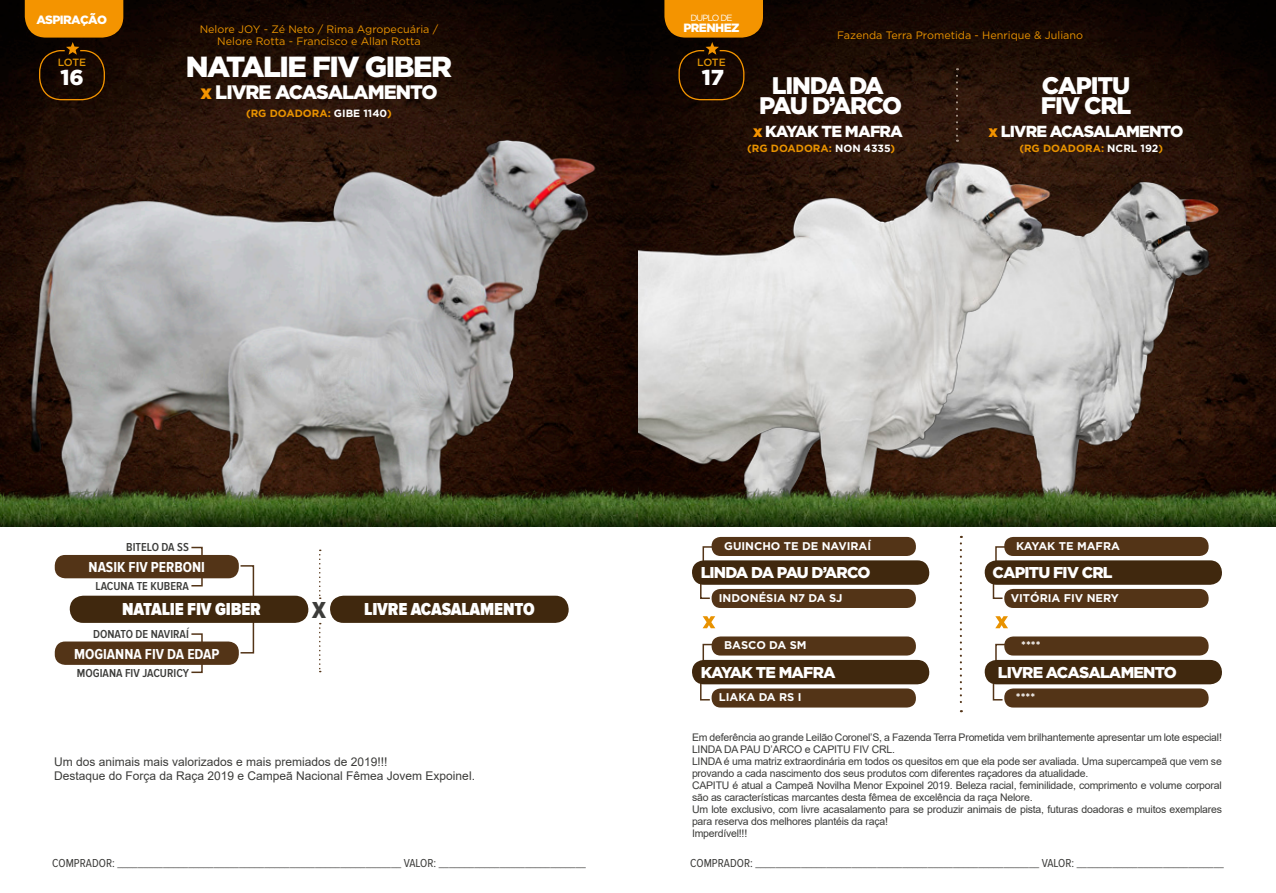
<style>
.page{position:relative;width:1276px;height:893px;background:#fff}
.page>*{position:absolute;margin:0;border:0;box-sizing:border-box;transform-origin:0 0}
.t1{font:900 29.1px "Gotham";letter-spacing:-.05em;color:#fff}
.t2{font:900 24px "Gotham";letter-spacing:-.05em;color:#fff}
.t3{font:24px "Proxima Nova Cond Extrabld";color:#3c3c3a}
.t4{font:900 21.6px "Gotham";color:#fff}
.t5{font:900 19.5px "Gotham";letter-spacing:-.05em;color:#fff}
.t6{font:900 18px "Proxima Nova Cond";letter-spacing:-.01em;color:#fff}
.t7{font:900 16.05px "Gotham";letter-spacing:-.05em;color:#fff}
.t8{font:900 15.75px "Gotham";letter-spacing:-.05em;color:#fff}
.t9{font:700 15px "Proxima Nova Cond";color:#fff}
.t10{font:12px "Proxima Nova Cond";color:#3c3c3a}
.t11{font:12px "Arial";color:#3c3c3a}
.t12{font:600 12px "Proxima Nova Cond";color:#3c3c3a}
.t13{font:900 12px "Gotham";letter-spacing:-.05em;color:#fff}
.t14{font:700 11.25px "Gotham";color:#fff}
.t15{font:10.8px/12.8px "Gotham";color:#e89200;text-align:center}
.t16{font:10.5px/12px "Arial";letter-spacing:-.02em;color:#3c3c3a}
.t17{font:700 10.5px "Gotham";color:#e89200}
.t18{font:500 10.5px "Gotham";letter-spacing:-.04em;color:#de9305}
.t19{font:9px "Gotham";letter-spacing:-.1em;color:#fff}
.s1{color:#f49400}
.s2{color:#fff}
</style>
<div class="page">
<img style="left:0;top:0;width:1276px;height:479px">
<svg style="left:25px;top:0;width:98px;height:101px;background:#693c01"></svg>
<div style="left:240px;top:565px;width:14px;height:88px;border:2px solid #533417"></div>
<div style="left:191px;top:547px;width:12px;height:39px;border:2px solid #533417"></div>
<div style="left:191px;top:633px;width:12px;height:40px;border:2px solid #533417"></div>
<div style="left:55px;top:555px;width:184px;height:23px;background:#533417;border-radius:10px"></div>
<div style="left:55px;top:641px;width:184px;height:24px;background:#533417;border-radius:10px"></div>
<div style="left:70px;top:596px;width:238px;height:27px;background:#40280e;border-radius:14px"></div>
<div style="left:330px;top:596px;width:238px;height:27px;background:#40280e;border-radius:14px"></div>
<svg style="left:319px;top:623px;width:2px;height:49px"></svg>
<svg style="left:319px;top:550px;width:2px;height:49px"></svg>
<svg style="left:664px;top:0;width:99px;height:101px;background:#683c01"></svg>
<svg style="left:702px;top:643px;width:12px;height:17px"></svg>
<svg style="left:699px;top:683px;width:12px;height:18px"></svg>
<div style="left:692px;top:660px;width:237px;height:24px;background:#40280e;border-radius:12px"></div>
<div style="left:711px;top:636px;width:205px;height:19px;background:#533417;border-radius:9px"></div>
<div style="left:711px;top:688px;width:205px;height:19px;background:#533417;border-radius:9px"></div>
<svg style="left:702px;top:546px;width:9px;height:14px"></svg>
<svg style="left:699px;top:584px;width:11px;height:15px"></svg>
<div style="left:692px;top:560px;width:237px;height:25px;background:#40280e;border-radius:12px"></div>
<div style="left:711px;top:537px;width:205px;height:19px;background:#533417;border-radius:9px"></div>
<div style="left:711px;top:589px;width:205px;height:19px;background:#533417;border-radius:9px"></div>
<svg style="left:702px;top:616px;width:13px;height:12px"></svg>
<svg style="left:995px;top:643px;width:11px;height:17px"></svg>
<svg style="left:992px;top:683px;width:12px;height:18px"></svg>
<div style="left:984px;top:660px;width:238px;height:24px;background:#40280e;border-radius:12px"></div>
<div style="left:1004px;top:636px;width:204px;height:19px;background:#533417;border-radius:9px"></div>
<div style="left:1004px;top:688px;width:204px;height:19px;background:#533417;border-radius:9px"></div>
<svg style="left:995px;top:546px;width:11px;height:14px"></svg>
<svg style="left:992px;top:584px;width:11px;height:15px"></svg>
<div style="left:984px;top:560px;width:238px;height:25px;background:#40280e;border-radius:12px"></div>
<div style="left:1004px;top:537px;width:204px;height:19px;background:#533417;border-radius:9px"></div>
<div style="left:1004px;top:589px;width:204px;height:19px;background:#533417;border-radius:9px"></div>
<svg style="left:995px;top:616px;width:13px;height:12px"></svg>
<svg style="left:960px;top:536px;width:2px;height:176px"></svg>
<svg style="left:956px;top:76px;width:2px;height:66px"></svg>
<img style="left:1054px;top:170px;width:172px;height:309px">
<img style="left:638px;top:159px;width:416px;height:320px">
<img style="left:14px;top:114px;width:600px;height:413px">
<img style="left:0;top:479px;width:1276px;height:47px">
<p class="t13" style="left:36px;top:13px;width:72px">ASPIRAÇÃO</p>
<p class="t15" style="left:200px;top:22px;width:240px">Nelore JOY - Zé Neto / Rima Agropecuária /<br>Nelore Rotta - Francisco e Allan Rotta</p>
<p class="t19" style="left:690px;top:13px;width:44px">DUPLO DE</p>
<p class="t13" style="left:683px;top:21px;width:58px">PRENHEZ</p>
<p class="t15" style="left:837px;top:29px;width:247px">Fazenda Terra Prometida - Henrique &amp; Juliano</p>
<p class="t18" style="left:58px;top:56px;width:30px">LOTE</p>
<p class="t4" style="left:60px;top:65px;width:25px">16</p>
<p class="t1" style="left:186px;top:50px;width:268px">NATALIE FIV GIBER</p>
<p class="t5" style="left:200px;top:81px;width:239px"><span class="s1">x</span> LIVRE ACASALAMENTO</p>
<p class="t17" style="left:246px;top:107px;width:147px">(RG DOADORA: <span class="s2">GIBE 1140</span>)</p>
<p class="t18" style="left:697px;top:56px;width:30px">LOTE</p>
<p class="t4" style="left:701px;top:65px;width:24px">17</p>
<p class="t2" style="left:772px;top:72px;width:114px">LINDA DA</p>
<p class="t2" style="left:759px;top:91px;width:144px">PAU D’ARCO</p>
<p class="t7" style="left:753px;top:122px;width:151px"><span class="s1">x</span> KAYAK TE MAFRA</p>
<p class="t2" style="left:1041px;top:72px;width:90px">CAPITU</p>
<p class="t2" style="left:1040px;top:91px;width:92px">FIV CRL</p>
<p class="t7" style="left:988px;top:122px;width:197px"><span class="s1">x</span> LIVRE ACASALAMENTO</p>
<p class="t17" style="left:747px;top:142px;width:150px">(RG DOADORA: <span class="s2">NON 4335</span>)</p>
<p class="t17" style="left:1019px;top:142px;width:145px">(RG DOADORA: <span class="s2">NCRL 192</span>)</p>
<p class="t12" style="left:126px;top:540px;width:64px">BITELO DA SS</p>
<p class="t9" style="left:89px;top:559px;width:118px">NASIK FIV PERBONI</p>
<p class="t12" style="left:96px;top:579px;width:95px">LACUNA TE KUBERA</p>
<p class="t6" style="left:122px;top:599px;width:140px">NATALIE FIV GIBER</p>
<p class="t12" style="left:93px;top:627px;width:97px">DONATO DE NAVIRAÍ</p>
<p class="t9" style="left:74px;top:645px;width:147px">MOGIANNA FIV DA EDAP</p>
<p class="t12" style="left:77px;top:666px;width:114px">MOGIANA FIV JACURICY</p>
<h2 class="t3" style="left:312px;top:597px;width:15px">X</h2>
<h3 class="t6" style="left:364px;top:599px;width:172px">LIVRE ACASALAMENTO</h3>
<p class="t11" style="left:54px;top:754px;width:335px">Um dos animais mais valorizados e mais premiados de 2019!!!</p>
<p class="t11" style="left:54px;top:767px;width:422px">Destaque do Força da Raça 2019 e Campeã Nacional Fêmea Jovem Expoinel.</p>
<p class="t14" style="left:724px;top:539px;width:149px">GUINCHO TE DE NAVIRAÍ</p>
<p class="t14" style="left:1016px;top:539px;width:105px">KAYAK TE MAFRA</p>
<p class="t8" style="left:700px;top:564px;width:171px">LINDA DA PAU D’ARCO</p>
<p class="t8" style="left:992px;top:564px;width:122px">CAPITU FIV CRL</p>
<p class="t14" style="left:719px;top:591px;width:125px">INDONÉSIA N7 DA SJ</p>
<p class="t14" style="left:1010px;top:591px;width:110px">VITÓRIA FIV NERY</p>
<p class="t14" style="left:724px;top:639px;width:84px">BASCO DA SM</p>
<p class="t14" style="left:1021px;top:639px;width:21px">****</p>
<p class="t8" style="left:700px;top:663px;width:136px">KAYAK TE MAFRA</p>
<p class="t8" style="left:997px;top:663px;width:181px">LIVRE ACASALAMENTO</p>
<p class="t14" style="left:719px;top:691px;width:84px">LIAKA DA RS I</p>
<p class="t14" style="left:1016px;top:691px;width:21px">****</p>
<p class="t16" style="left:692px;top:731px;width:531px">Em deferência ao grande Leilão Coronel’S, a Fazenda Terra Prometida vem brilhantemente apresentar um lote especial!</p>
<p class="t16" style="left:692px;top:743px;width:204px">LINDA DA PAU D’ARCO e CAPITU FIV CRL.</p>
<p class="t16" style="left:692px;top:755px;width:531px">LINDA é uma matriz extraordinária em todos os quesitos em que ela pode ser avaliada. Uma supercampeã que vem se provando a cada nascimento dos seus produtos com diferentes raçadores da atualidade.</p>
<p class="t16" style="left:692px;top:779px;width:531px">CAPITU é atual a Campeã Novilha Menor Expoinel 2019. Beleza racial, feminilidade, comprimento e volume corporal são as características marcantes desta fêmea de excelência da raça Nelore.</p>
<p class="t16" style="left:692px;top:803px;width:531px">Um lote exclusivo, com livre acasalamento para se produzir animais de pista, futuras doadoras e muitos exemplares para reserva dos melhores plantéis da raça!</p>
<p class="t16" style="left:692px;top:827px;width:57px">Imperdível!!!</p>
<p class="t10" style="left:52px;top:856px;width:535px">COMPRADOR: ________________________________________________________ VALOR: _____________________________</p>
<p class="t10" style="left:690px;top:856px;width:535px">COMPRADOR: ________________________________________________________ VALOR: _____________________________</p>
</div>
